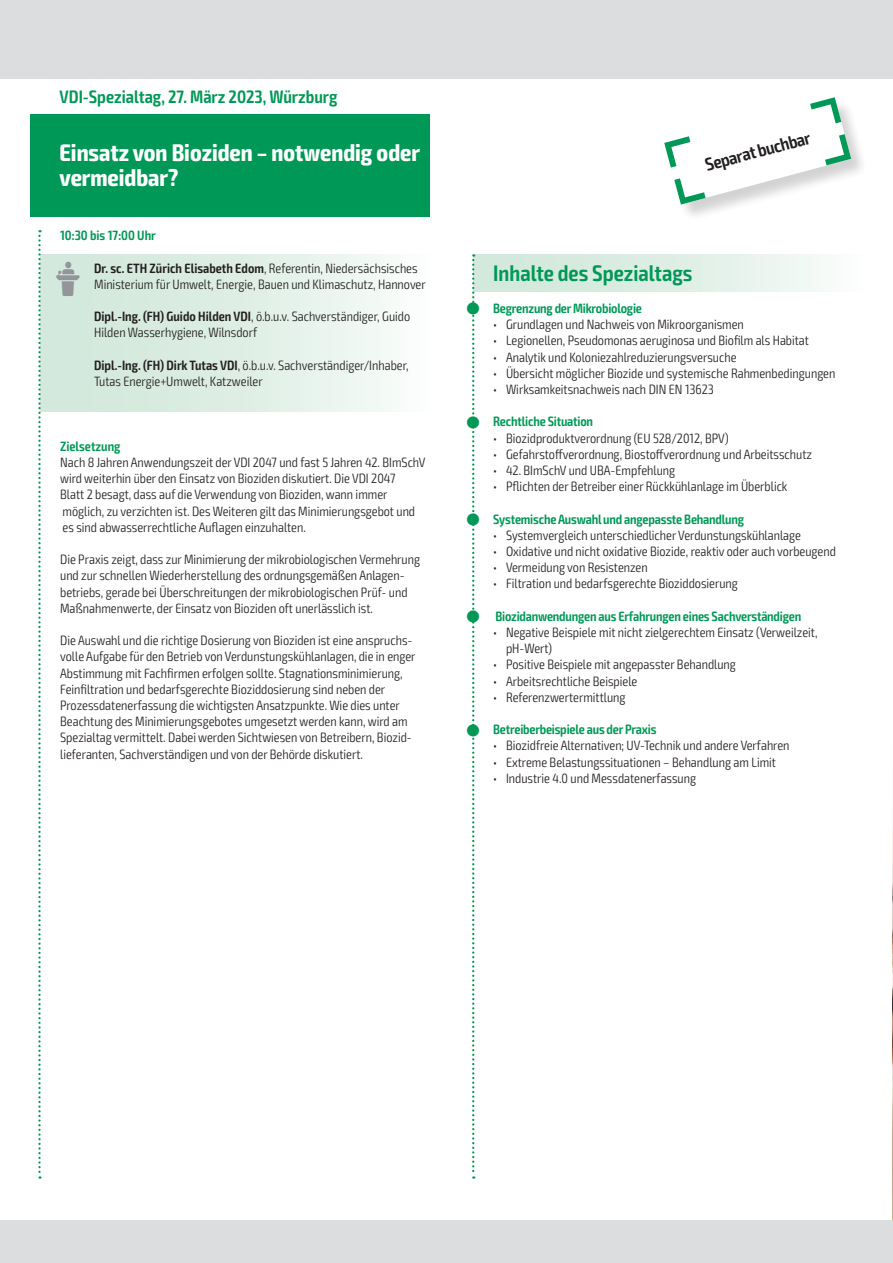
<style>
.page{position:relative;width:893px;height:1263px;background:#fff}
.page>*{position:absolute;margin:0;border:0;box-sizing:border-box;transform-origin:0 0}
.t1{font:700 condensed 24px/25.5px "Exo 2";color:#fff}
.t2{font:600 condensed 22.5px "Exo 2";color:#009856}
.t3{font:600 condensed 18px "Exo 2";color:#009856}
.t4{font:600 condensed 18px "Exo 2";color:#231f20}
.t5{font:300 condensed 13.5px/16.2px "Exo 2";color:#231f20}
.t6{font:600 condensed 13.5px "Exo 2";letter-spacing:-.015em;color:#009856}
.t7{font:13.5px "VDI Iconset S4 A Regular";color:#939598}
.s1{font-weight:600}
</style>
<div class="page">
<div style="left:665px;top:98px;width:203px;height:124px;background:#231f20;opacity:.2"></div>
<svg style="left:664px;top:97px;width:187px;height:108px"></svg>
<img style="left:892px;top:808px;width:1px;height:412px">
<div style="left:0;top:1220px;width:893px;height:43px;background:#dcdddf"></div>
<div style="left:0;top:0;width:893px;height:79px;background:#dcdddf"></div>
<div style="left:473px;top:254px;width:390px;height:37px;background:linear-gradient(to right,#cde5d7,#f6fbf8)"></div>
<div style="left:40px;top:255px;width:390px;height:156px;background:linear-gradient(to right,#cde5d7,#f6fbf8)"></div>
<div style="left:30px;top:114px;width:399px;height:102px;background:#009856"></div>
<svg style="left:38px;top:230px;width:3px;height:949px"></svg>
<svg style="left:472px;top:254px;width:7px;height:925px"></svg>
<h3 class="t3" style="left:60px;top:86px;width:279px">VDI-Spezialtag, 27. März 2023, Würzburg</h3>
<h1 class="t1" style="left:60px;top:140px;width:362px">Einsatz von Bioziden – notwendig oder vermeidbar?</h1>
<p class="t6" style="left:60px;top:227px;width:97px">10:30 bis 17:00 Uhr</p>
<p class="t7" style="left:56px;top:267px;width:27px">L</p>
<p class="t5" style="left:94px;top:260px;width:333px"><span class="s1">Dr. sc. ETH Zürich Elisabeth Edom</span>, Referentin, Niedersächsisches<br>Ministerium für Umwelt, Energie, Bauen und Klimaschutz, Hannover</p>
<p class="t5" style="left:94px;top:309px;width:318px"><span class="s1">Dipl.-Ing. (FH) Guido Hilden VDI</span>, ö.b.u.v. Sachverständiger, Guido<br>Hilden Wasserhygiene, Wilnsdorf</p>
<p class="t5" style="left:94px;top:357px;width:316px"><span class="s1">Dipl.-Ing. (FH) Dirk Tutas VDI</span>, ö.b.u.v. Sachverständiger/Inhaber,<br>Tutas Energie+Umwelt, Katzweiler</p>
<p class="t6" style="left:60px;top:438px;width:62px">Zielsetzung</p>
<p class="t5" style="left:60px;top:454px;width:367px">Nach 8 Jahren Anwendungszeit der VDI 2047 und fast 5 Jahren 42. BImSchV wird weiterhin über den Einsatz von Bioziden diskutiert. Die VDI 2047<br>Blatt 2 besagt, dass auf die Verwendung von Bioziden, wann immer möglich, zu verzichten ist. Des Weiteren gilt das Minimierungsgebot und es sind abwasserrechtliche Auflagen einzuhalten.</p>
<p class="t5" style="left:60px;top:552px;width:361px">Die Praxis zeigt, dass zur Minimierung der mikrobiologischen Vermehrung und zur schnellen Wiederherstellung des ordnungsgemäßen Anlagen&shy;betriebs, gerade bei Überschreitungen der mikrobiologischen Prüf- und Maßnahmenwerte, der Einsatz von Bioziden oft unerlässlich ist.</p>
<p class="t5" style="left:60px;top:633px;width:357px">Die Auswahl und die richtige Dosierung von Bioziden ist eine anspruchs&shy;volle Aufgabe für den Betrieb von Verdunstungskühlanlagen, die in enger Abstimmung mit Fachfirmen erfolgen sollte. Stagnationsminimierung, Feinfiltration und bedarfsgerechte Bioziddosierung sind neben der Prozessdatenerfassung die wichtigsten Ansatzpunkte. Wie dies unter Beachtung des Minimierungsgebotes umgesetzt werden kann, wird am Spezialtag vermittelt. Dabei werden Sichtwiesen von Betreibern, Biozid&shy;lieferanten, Sachverständigen und von der Behörde diskutiert.</p>
<h3 class="t4" style="left:703px;top:155px;width:110px;rotate:-15deg">Separat buchbar</h3>
<h2 class="t2" style="left:493px;top:259px;width:201px">Inhalte des Spezialtags</h2>
<p class="t6" style="left:493px;top:300px;width:150px">Begrenzung der Mikrobiologie</p>
<p class="t5" style="left:493px;top:317px;width:252px">• Grundlagen und Nachweis von Mikroorganismen</p>
<p class="t5" style="left:493px;top:333px;width:317px">• Legionellen, Pseudomonas aeruginosa und Biofilm als Habitat</p>
<p class="t5" style="left:493px;top:349px;width:245px">• Analytik und Koloniezahlreduzierungsversuche</p>
<p class="t5" style="left:493px;top:365px;width:344px">• Übersicht möglicher Biozide und systemische Rahmenbedingungen</p>
<p class="t5" style="left:493px;top:381px;width:222px">• Wirksamkeitsnachweis nach DIN EN 13623</p>
<p class="t6" style="left:493px;top:414px;width:101px">Rechtliche Situation</p>
<p class="t5" style="left:493px;top:430px;width:237px">• Biozidproduktverordnung (EU 528/2012, BPV)</p>
<p class="t5" style="left:493px;top:446px;width:320px">• Gefahrstoffverordnung, Biostoffverordnung und Arbeitsschutz</p>
<p class="t5" style="left:493px;top:462px;width:183px">• 42. BImSchV und UBA-Empfehlung</p>
<p class="t5" style="left:493px;top:479px;width:296px">• Pflichten der Betreiber einer Rückkühlanlage im Überblick</p>
<p class="t6" style="left:493px;top:511px;width:252px">Systemische Auswahl und angepasste Behandlung</p>
<p class="t5" style="left:493px;top:527px;width:309px">• Systemvergleich unterschiedlicher Verdunstungskühlanlage</p>
<p class="t5" style="left:493px;top:543px;width:344px">• Oxidative und nicht oxidative Biozide, reaktiv oder auch vorbeugend</p>
<p class="t5" style="left:493px;top:560px;width:156px">• Vermeidung von Resistenzen</p>
<p class="t5" style="left:493px;top:576px;width:246px">• Filtration und bedarfsgerechte Bioziddosierung</p>
<p class="t6" style="left:495px;top:608px;width:307px">Biozidanwendungen aus Erfahrungen eines Sachverständigen</p>
<p class="t5" style="left:506px;top:624px;width:313px;text-indent:-13px">• Negative Beispiele mit nicht zielgerechtem Einsatz (Verweilzeit, pH-Wert)</p>
<p class="t5" style="left:493px;top:657px;width:244px">• Positive Beispiele mit angepasster Behandlung</p>
<p class="t5" style="left:493px;top:673px;width:146px">• Arbeitsrechtliche Beispiele</p>
<p class="t5" style="left:493px;top:689px;width:134px">• Referenzwertermittlung</p>
<p class="t6" style="left:493px;top:721px;width:165px">Betreiberbeispiele aus der Praxis</p>
<p class="t5" style="left:493px;top:738px;width:298px">• Biozidfreie Alternativen; UV-Technik und andere Verfahren</p>
<p class="t5" style="left:493px;top:754px;width:284px">• Extreme Belastungssituationen – Behandlung am Limit</p>
<p class="t5" style="left:493px;top:770px;width:204px">• Industrie 4.0 und Messdatenerfassung</p>
</div>
